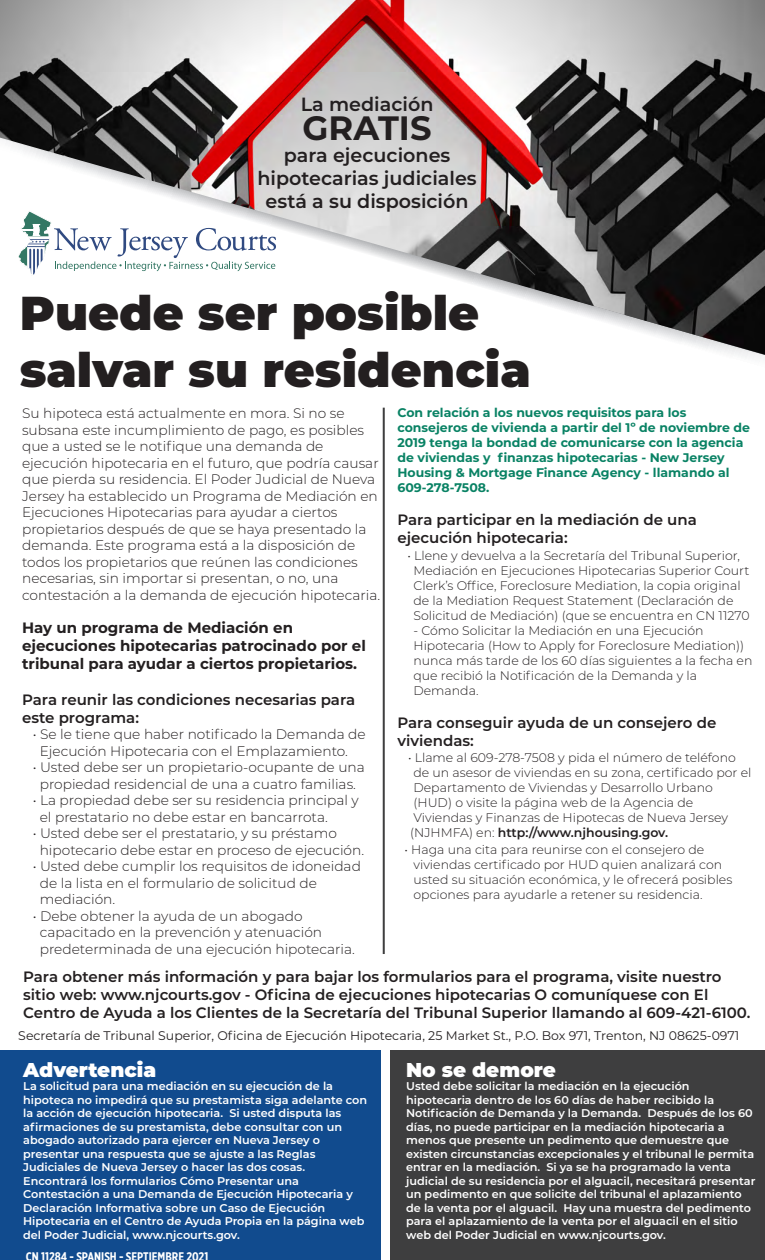
<style>
.page{position:relative;width:765px;height:1260px;background:#fff}
.page>*{position:absolute;margin:0;border:0;box-sizing:border-box;transform-origin:0 0}
.t1{font:900 47.5px/57px "Montserrat";color:#231f20}
.t2{font:700 33.75px "Montserrat";color:#231f20}
.t3{font:900 20px "Montserrat";color:#fff}
.t4{font:600 19.12px/22.9px "Montserrat";color:#231f20;text-align:center}
.t5{font:600 15px/18px "Montserrat";color:#231f20}
.t6{font:700 15px/18px "Montserrat";color:#231f20}
.t7{font:300 13.75px/16.5px "Montserrat";color:#231f20}
.t8{font:300 12.5px/15px "Montserrat";color:#231f20}
.t9{font:700 12.5px/15px "Montserrat";color:#098264}
.t10{font:12.5px "Montserrat";color:#231f20}
.t11{font:700 12.5px "Gotham X Narrow";color:#fff}
.t12{font:600 11.25px/13.5px "Montserrat";color:#fff}
.s1{font-weight:600}
</style>
<div class="page">
<div style="left:0;top:1051px;width:380px;height:209px;background:#114b8e"></div>
<div style="left:391px;top:1051px;width:374px;height:209px;background:#3e3e3f"></div>
<hr style="left:383px;top:408px;width:2px;height:546px;background:#3e3e3f">
<img style="left:0;top:0;width:765px;height:355px">
<svg style="left:18px;top:211px;width:258px;height:65px"></svg>
<h3 class="t4" style="left:301px;top:92px;width:134px">La mediación</h3>
<h2 class="t2" style="left:303px;top:103px;width:130px">GRATIS</h2>
<h3 class="t4" style="left:257px;top:143px;width:221px">para ejecuciones hipotecarias judiciales está a su disposición</h3>
<h1 class="t1" style="left:20px;top:282px;width:512px">Puede ser posible salvar su residencia</h1>
<p class="t7" style="left:22px;top:405px;width:360px">Su hipoteca está actualmente en mora. Si no se subsana este incumplimiento de pago, es posibles que a usted se le notifique una demanda de ejecución hipotecaria en el futuro, que podría causar que pierda su residencia. El Poder Judicial de Nueva Jersey ha establecido un Programa de Mediación en Ejecuciones Hipotecarias para ayudar a ciertos propietarios después de que se haya presentado la demanda. Este programa está a la disposición de todos los propietarios que reúnen las condiciones necesarias, sin importar si presentan, o no, una contestación a la demanda de ejecución hipotecaria.</p>
<h3 class="t6" style="left:22px;top:618px;width:345px">Hay un programa de Mediación en ejecuciones hipotecarias patrocinado por el tribunal para ayudar a ciertos propietarios.</h3>
<h3 class="t5" style="left:22px;top:690px;width:335px">Para reunir las condiciones necesarias para este programa:</h3>
<p class="t7" style="left:40px;top:726px;width:327px;text-indent:-7px">• Se le tiene que haber notificado la Demanda de<br>Ejecución Hipotecaria con el Emplazamiento.</p>
<p class="t7" style="left:33px;top:759px;width:334px;text-align:center">• Usted debe ser un propietario-ocupante de una propiedad residencial de una a cuatro familias.</p>
<p class="t7" style="left:40px;top:792px;width:321px;text-indent:-7px">• La propiedad debe ser su residencia principal y el prestatario no debe estar en bancarrota.</p>
<p class="t7" style="left:40px;top:825px;width:326px;text-indent:-7px">• Usted debe ser el prestatario, y su préstamo hipotecario debe estar en proceso de ejecución.</p>
<p class="t7" style="left:40px;top:858px;width:323px;text-indent:-7px">• Usted debe cumplir los requisitos de idoneidad de la lista en el formulario de solicitud de mediación.</p>
<p class="t7" style="left:40px;top:907px;width:317px;text-indent:-7px">• Debe obtener la ayuda de un abogado capacitado en la prevención y atenuación predeterminada de una ejecución hipotecaria.</p>
<p class="t9" style="left:397px;top:405px;width:354px">Con relación a los nuevos requisitos para los consejeros de vivienda a partir del 1º de noviembre de 2019 tenga la bondad de comunicarse con la agencia de viviendas y finanzas hipotecarias - New Jersey Housing &amp; Mortgage Finance Agency - llamando al 609-278-7508.</p>
<h3 class="t5" style="left:397px;top:510px;width:301px">Para participar en la mediación de una ejecución hipotecaria:</h3>
<p class="t8" style="left:414px;top:548px;width:338px;text-indent:-6px">• Llene y devuelva a la Secretaría del Tribunal Superior, Mediación en Ejecuciones Hipotecarias Superior Court Clerk’s Office, Foreclosure Mediation, la copia original de la Mediation Request Statement (Declaración de Solicitud de Mediación) (que se encuentra en CN 11270</p>
<p class="t8" style="left:414px;top:623px;width:340px">- Cómo Solicitar la Mediación en una Ejecución Hipotecaria (How to Apply for Foreclosure Mediation)) nunca más tarde de los 60 días siguientes a la fecha en que recibió la Notificación de la Demanda y la Demanda.</p>
<h3 class="t5" style="left:397px;top:713px;width:320px">Para conseguir ayuda de un consejero de viviendas:</h3>
<p class="t8" style="left:408px;top:750px;width:345px">• Llame al 609-278-7508 y pida el número de teléfono de un asesor de viviendas en su zona, certificado por el Departamento de Viviendas y Desarrollo Urbano<br>(HUD) o visite la página web de la Agencia de<br>Viviendas y Finanzas de Hipotecas de Nueva Jersey (NJHMFA) en: <span class="s1">http://www.njhousing.gov.</span></p>
<p class="t8" style="left:414px;top:842px;width:320px;text-indent:-9px">• Haga una cita para reunirse con el consejero de viviendas certificado por HUD quien analizará con usted su situación económica, y le ofrecerá posibles opciones para ayudarle a retener su residencia.</p>
<p class="t5" style="left:23px;top:967px;width:729px">Para obtener más información y para bajar los formularios para el programa, visite nuestro sitio web: www.njcourts.gov - Oficina de ejecuciones hipotecarias O comuníquese con El<br>Centro de Ayuda a los Clientes de la Secretaría del Tribunal Superior llamando al 609-421-6100.</p>
<p class="t10" style="left:18px;top:1027px;width:723px">Secretaría de Tribunal Superior, Oficina de Ejecución Hipotecaria, 25 Market St., P.O. Box 971, Trenton, NJ 08625-0971</p>
<h3 class="t3" style="left:23px;top:1055px;width:134px">Advertencia</h3>
<p class="t12" style="left:23px;top:1079px;width:346px">La solicitud para una mediación en su ejecución de la hipoteca no impedirá que su prestamista siga adelante con la acción de ejecución hipotecaria. Si usted disputa las afirmaciones de su prestamista, debe consultar con un abogado autorizado para ejercer en Nueva Jersey o presentar una respuesta que se ajuste a las Reglas Judiciales de Nueva Jersey o hacer las dos cosas.<br>Encontrará los formularios Cómo Presentar una Contestación a una Demanda de Ejecución Hipotecaria y Declaración Informativa sobre un Caso de Ejecución Hipotecaria en el Centro de Ayuda Propia en la página web del Poder Judicial, www.njcourts.gov.</p>
<p class="t11" style="left:26px;top:1249px;width:184px">CN 11284 - SPANISH - SEPTIEMBRE 2021</p>
<h3 class="t3" style="left:406px;top:1055px;width:151px">No se demore</h3>
<p class="t12" style="left:406px;top:1079px;width:351px">Usted debe solicitar la mediación en la ejecución hipotecaria dentro de los 60 días de haber recibido la Notificación de Demanda y la Demanda. Después de los 60 días, no puede participar en la mediación hipotecaria a menos que presente un pedimento que demuestre que existen circunstancias excepcionales y el tribunal le permita entrar en la mediación. Si ya se ha programado la venta judicial de su residencia por el alguacil, necesitará presentar un pedimento en que solicite del tribunal el aplazamiento de la venta por el alguacil. Hay una muestra del pedimento para el aplazamiento de la venta por el alguacil en el sitio web del Poder Judicial en www.njcourts.gov.</p>
</div>
